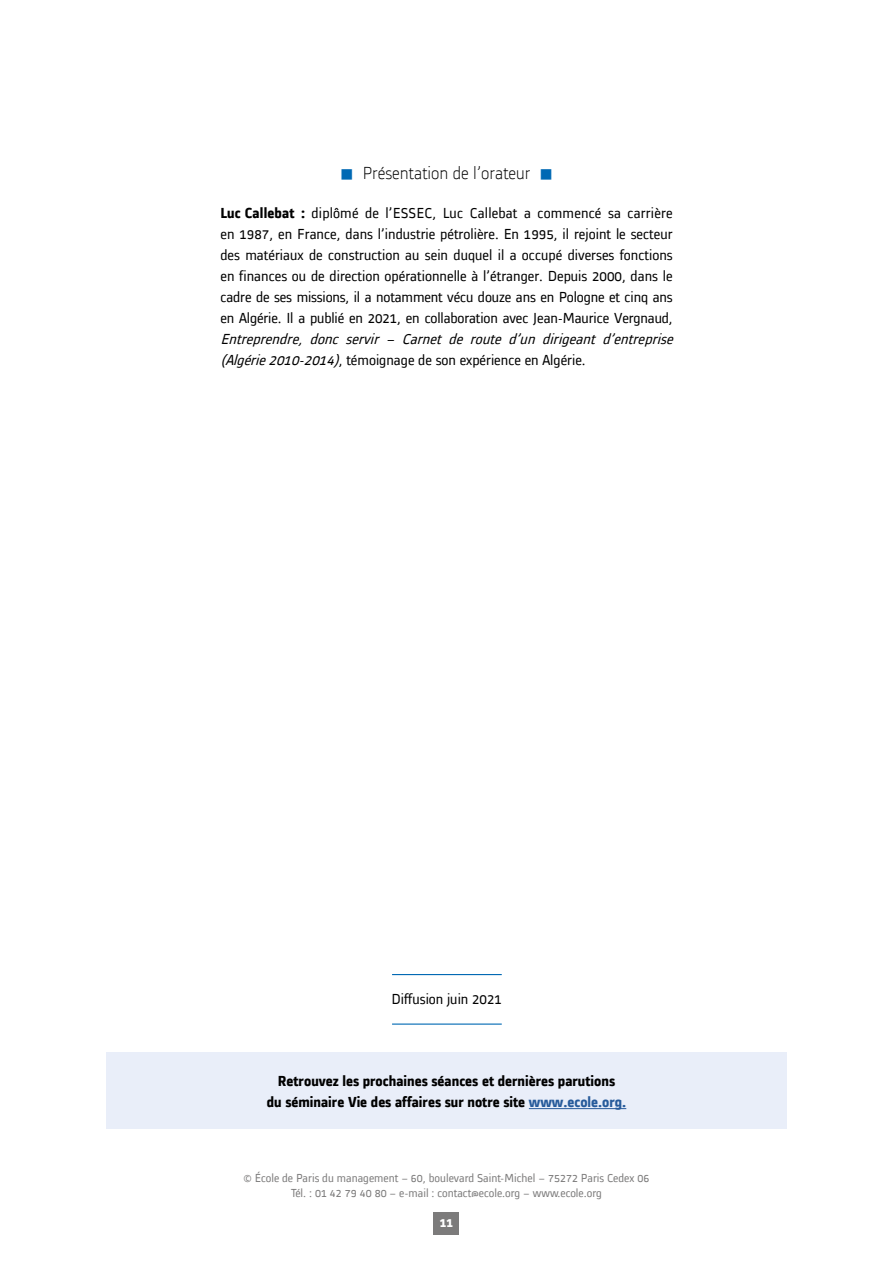
<style>
.page{position:relative;width:893px;height:1263px;background:#fff}
.page>*{position:absolute;margin:0;border:0;box-sizing:border-box;transform-origin:0 0}
.t1{font:300 18px "Alstom";color:#000}
.t2{font:15px/21px "Alstom";letter-spacing:-.01em;color:#000;text-align:justify}
.t3{font:italic 15px/21px "Alstom";color:#000}
.t4{font:700 15px/21.8px "Alstom";color:#000;text-align:center}
.t5{font:700 13.5px "Alstom";color:#fff}
.t6{font:12px/14.4px "Alstom";color:#7c7b7b;text-align:center}
.s1{color:#0069b4}
.s2{font-weight:700}
.s3{font-style:normal}
.s4{color:#275b9b}
</style>
<div class="page">
<div style="left:434px;top:1212px;width:25px;height:23px;background:#7c7b7b"></div>
<hr style="left:392px;top:974px;width:110px;height:1px;background:#0069b4">
<hr style="left:392px;top:1023px;width:110px;height:2px;background:#0069b4">
<div style="left:106px;top:1052px;width:681px;height:77px;background:#e9eef9"></div>
<hr style="left:529px;top:1108px;width:97px;height:1px;background:#275b9b">
<p class="t1" style="left:340px;top:161px;width:214px"><span class="s1">■</span> Présentation de l’orateur <span class="s1">■</span></p>
<p class="t2" style="left:220px;top:201px;width:454px"><span class="s2">Luc Callebat :</span> diplômé de l’ESSEC, Luc Callebat a commencé sa carrière en 1987, en France, dans l’industrie pétrolière. En 1995, il rejoint le secteur des matériaux de construction au sein duquel il a occupé diverses fonctions en finances ou de direction opérationnelle à l’étranger. Depuis 2000, dans le cadre de ses missions, il a notamment vécu douze ans en Pologne et cinq ans en Algérie. Il a publié en 2021, en collaboration avec Jean-Maurice Vergnaud,</p>
<p class="t3" style="left:220px;top:327px;width:459px">Entreprendre, donc servir – Carnet de route d’un dirigeant d’entreprise (Algérie2010-2014)<span class="s3">, témoignage de son expérience en Algérie.</span></p>
<p class="t2" style="left:391px;top:987px;width:112px">Diffusion juin 2021</p>
<p class="t4" style="left:267px;top:1069px;width:361px">Retrouvez les prochaines séances et dernières parutions<br>du séminaire Vie des affaires sur notre site <span class="s4">www.ecole.org.</span></p>
<p class="t6" style="left:244px;top:1170px;width:407px">© École de Paris du management – 60, boulevard Saint-Michel – 75272 Paris Cedex 06<br>Tél. : 01 42 79 40 80 – e-mail : contact@ecole.org – www.ecole.org</p>
<p class="t5" style="left:440px;top:1213px;width:15px">11</p>
</div>
